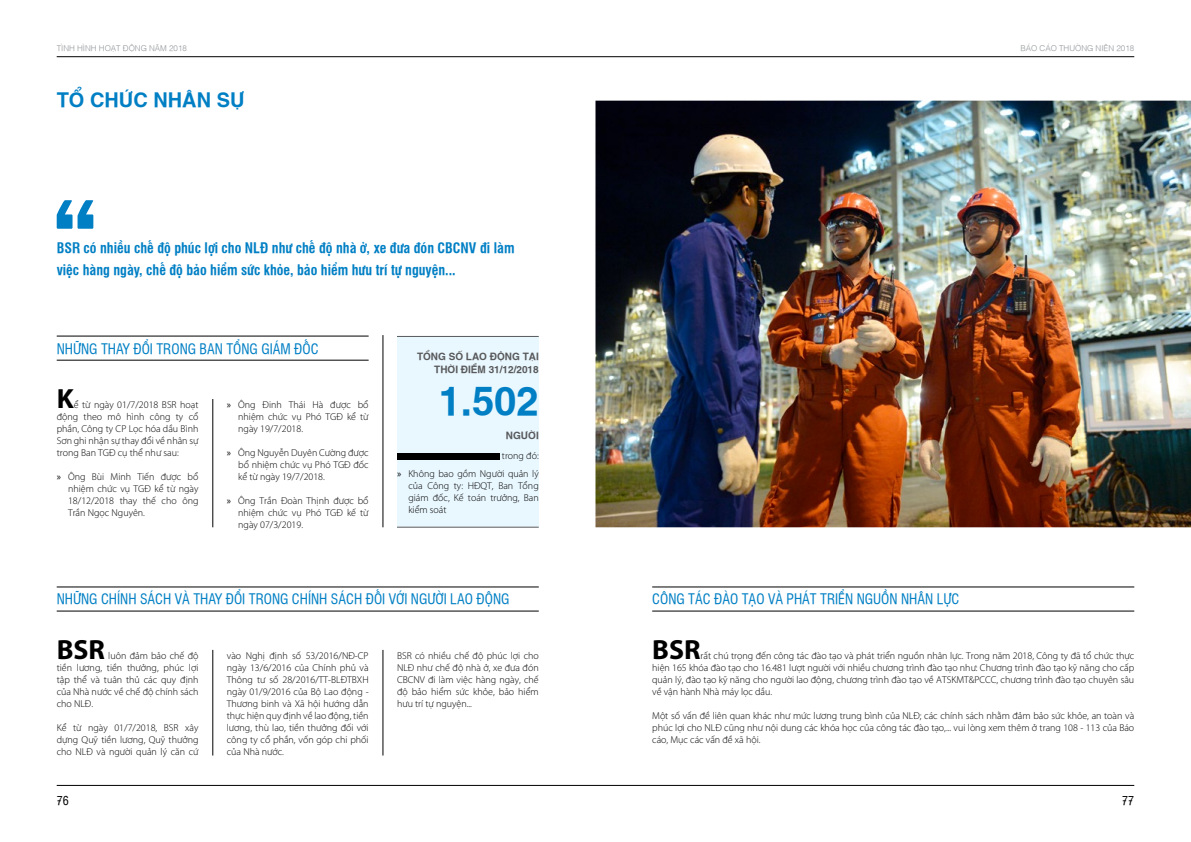
<style>
.page{position:relative;width:1191px;height:842px;background:#fff}
.page>*{position:absolute;margin:0;border:0;box-sizing:border-box;transform-origin:0 0}
.t1{font:700 40px "SFU Helvetica";color:#007fc4}
.t2{font:700 27.8px "Myriad Pro";color:#000}
.t3{font:700 20px "SFU Helvetica";color:#007fc4}
.t4{font:14px "UVN Hong Ha Hep";color:#007fc4}
.t5{font:700 14px/22px "UVN Hong Ha Hep";color:#007fc4}
.t6{font:12px "UVN Hong Ha Hep";color:#000}
.t7{font:300 10px/12px "Myriad Pro";color:#000;text-align:justify}
.t8{font:700 10px/13px "SFU Helvetica";color:#58595b;text-align:right}
.t9{font:300 8px "SFU Helvetica";color:#939598}
.s1{font-weight:400}
</style>
<div class="page">
<img style="left:595px;top:101px;width:596px;height:426px">
<hr style="left:652px;top:611px;width:482px;height:1px;background:#000">
<hr style="left:652px;top:587px;width:482px;height:1px;background:#000">
<svg style="left:57px;top:200px;width:36px;height:29px"></svg>
<hr style="left:57px;top:360px;width:312px;height:1px;background:#000">
<hr style="left:57px;top:336px;width:312px;height:1px;background:#000">
<hr style="left:57px;top:611px;width:482px;height:1px;background:#000">
<hr style="left:57px;top:587px;width:482px;height:1px;background:#000">
<div style="left:397px;top:337px;width:142px;height:189px;background:#e9f7fe"></div>
<hr style="left:397px;top:336px;width:142px;height:1px;background:#58595b">
<hr style="left:397px;top:527px;width:142px;height:1px;background:#58595b">
<hr style="left:213px;top:399px;width:1px;height:128px;background:#000">
<hr style="left:383px;top:335px;width:1px;height:192px;background:#000">
<hr style="left:213px;top:650px;width:1px;height:105px;background:#000">
<hr style="left:383px;top:650px;width:1px;height:105px;background:#000">
<div style="left:397px;top:453px;width:102px;height:6px;background:#000"></div>
<hr style="left:57px;top:57px;width:1077px;height:1px;background:#000">
<hr style="left:57px;top:785px;width:1077px;height:1px;background:#000">
<p class="t9" style="left:57px;top:42px;width:132px">TÌNH HÌNH HOẠT ĐỘNG NĂM 2018</p>
<p class="t9" style="left:1020px;top:42px;width:115px">BÁO CÁO THƯỜNG NIÊN 2018</p>
<h3 class="t3" style="left:57px;top:84px;width:189px">TỔ CHỨC NHÂN SỰ</h3>
<h3 class="t5" style="left:57px;top:236px;width:459px">BSR có nhiều chế độ phúc lợi cho NLĐ như chế độ nhà ở, xe đưa đón CBCNV đi làm việc hàng ngày, chế độ bảo hiểm sức khỏe, bảo hiểm hưu trí tự nguyện...</h3>
<h3 class="t4" style="left:57px;top:339px;width:263px">NHỮNG THAY ĐỔI TRONG BAN TỔNG GIÁM ĐỐC</h3>
<h2 class="t2" style="left:57px;top:380px;width:19px">K</h2>
<p class="t7" style="left:57px;top:398px;width:143px;text-indent:17px">ể từ ngày 01/7/2018 BSR hoạt động theo mô hình công ty cổ phần, Công ty CP Lọc hóa dầu Bình Sơn ghi nhận sự thay đổi về nhân sự trong Ban TGĐ cụ thể như sau:</p>
<p class="t7" style="left:68px;top:470px;width:132px;text-indent:-11px"><span class="s1">»</span> Ông Bùi Minh Tiến được bổ nhiệm chức vụ TGĐ kể từ ngày 18/12/2018 thay thế cho ông Trần Ngọc Nguyên.</p>
<p class="t7" style="left:238px;top:398px;width:132px;text-indent:-11px"><span class="s1">»</span> Ông Đinh Thái Hà được bổ nhiệm chức vụ Phó TGĐ kể từ ngày 19/7/2018.</p>
<p class="t7" style="left:238px;top:446px;width:132px;text-indent:-11px"><span class="s1">»</span> Ông Nguyễn Duyên Cường được bổ nhiệm chức vụ Phó TGĐ đốc kể từ ngày 19/7/2018.</p>
<p class="t7" style="left:238px;top:494px;width:132px;text-indent:-11px"><span class="s1">»</span> Ông Trần Đoàn Thịnh được bổ nhiệm chức vụ Phó TGĐ kế từ ngày 07/3/2019.</p>
<p class="t8" style="left:417px;top:349px;width:123px">TỔNG SỐ LAO ĐỘNG TẠI<br>THỜI ĐIỂM 31/12/2018</p>
<h1 class="t1" style="left:439px;top:368px;width:102px">1.502</h1>
<p class="t8" style="left:506px;top:427px;width:34px">NGƯỜI</p>
<p class="t7" style="left:397px;top:447px;width:143px;line-height:17.7px;text-align:right">trong đó:<br><span class="s1">»</span> Không bao gồm Người quản lý</p>
<p class="t7" style="left:408px;top:480px;width:132px">của Công ty: HĐQT, Ban Tổng giám đốc, Kế toán trưởng, Ban kiểm soát</p>
<h3 class="t4" style="left:57px;top:589px;width:454px">NHỮNG CHÍNH SÁCH VÀ THAY ĐỔI TRONG CHÍNH SÁCH ĐỐI VỚI NGƯỜI LAO ĐỘNG</h3>
<h2 class="t2" style="left:57px;top:631px;width:50px">BSR</h2>
<p class="t7" style="left:57px;top:649px;width:143px;text-indent:52px">luôn đảm bảo chế độ tiền lương, tiền thưởng, phúc lợi tập thể và tuân thủ các quy định của Nhà nước về chế độ chính sách cho NLĐ.</p>
<p class="t7" style="left:57px;top:721px;width:143px">Kể từ ngày 01/7/2018, BSR xây dựng Quỹ tiền lương, Quỹ thưởng cho NLĐ và người quản lý căn cứ</p>
<p class="t7" style="left:227px;top:649px;width:143px">vào Nghị định số 53/2016/NĐ-CP ngày 13/6/2016 của Chính phủ và Thông tư số 28/2016/TT-BLĐTBXH ngày 01/9/2016 của Bộ Lao động - Thương binh và Xã hội hướng dẫn thực hiện quy định về lao động, tiền lương, thù lao, tiền thưởng đối với công ty cổ phần, vốn góp chi phối của Nhà nước.</p>
<p class="t7" style="left:397px;top:649px;width:143px">BSR có nhiều chế độ phúc lợi cho NLĐ như chế độ nhà ở, xe đưa đón CBCNV đi làm việc hàng ngày, chế độ bảo hiểm sức khỏe, bảo hiểm hưu trí tự nguyện...</p>
<h3 class="t4" style="left:652px;top:589px;width:309px">CÔNG TÁC ĐÀO TẠO VÀ PHÁT TRIỂN NGUỒN NHÂN LỰC</h3>
<h2 class="t2" style="left:652px;top:631px;width:50px">BSR</h2>
<p class="t7" style="left:652px;top:649px;width:483px;text-indent:48px">rất chú trọng đến công tác đào tạo và phát triển nguồn nhân lực. Trong năm 2018, Công ty đã tổ chức thực hiện 165 khóa đào tạo cho 16.481 lượt người với nhiều chương trình đào tạo như: Chương trình đào tạo kỹ năng cho cấp quản lý, đào tạo kỹ năng cho người lao động, chương trình đào tạo về ATSKMT&amp;PCCC, chương trình đào tạo chuyên sâu về vận hành Nhà máy lọc dầu.</p>
<p class="t7" style="left:652px;top:709px;width:483px">Một số vấn đề liên quan khác như mức lương trung bình của NLĐ; các chính sách nhằm đảm bảo sức khỏe, an toàn và phúc lợi cho NLĐ cũng như nội dung các khóa học của công tác đào tạo,... vui lòng xem thêm ở trang 108 - 113 của Báo cáo, Mục các vấn đề xã hội.</p>
<p class="t6" style="left:57px;top:792px;width:13px">76</p>
<p class="t6" style="left:1122px;top:792px;width:13px">77</p>
</div>
